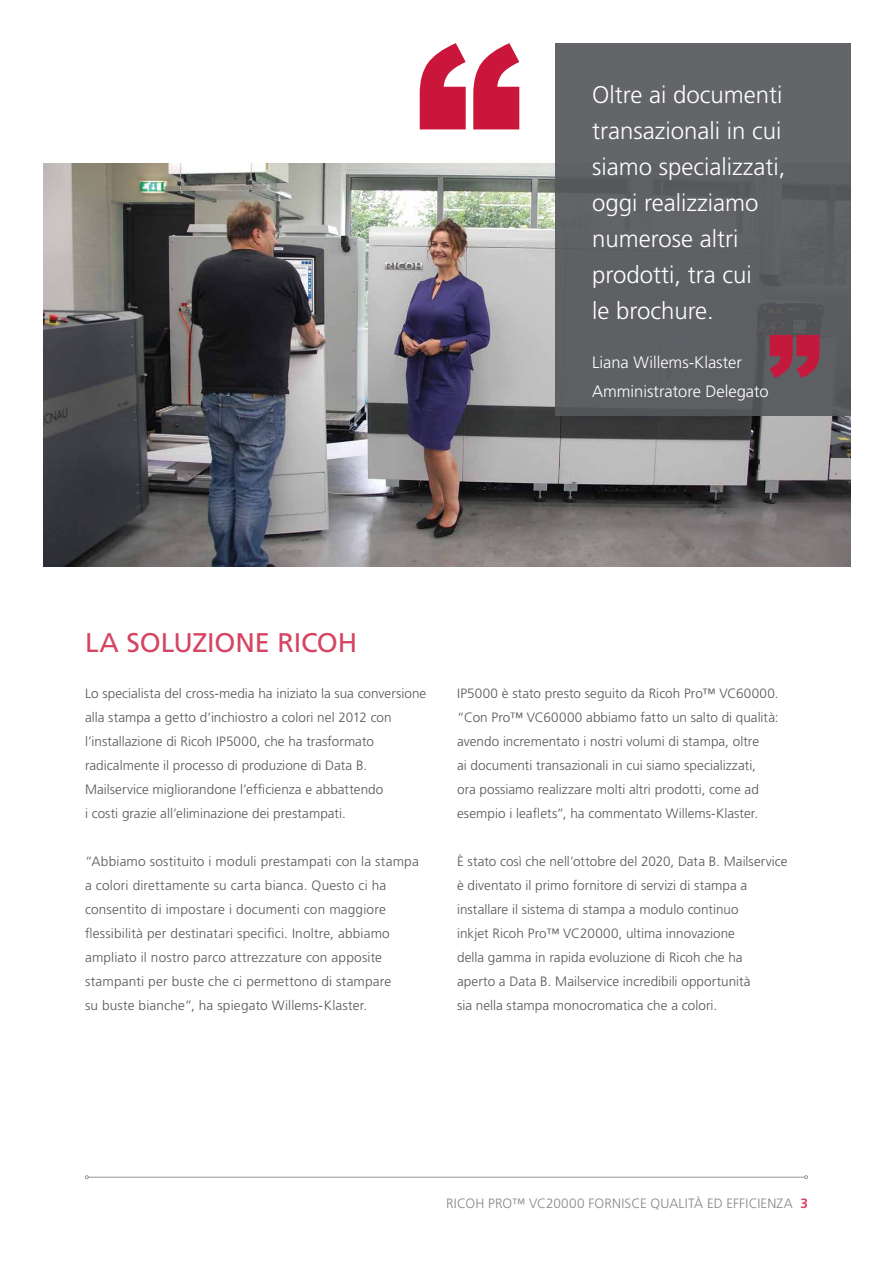
<style>
.page{position:relative;width:893px;height:1263px;background:#fff}
.page>*{position:absolute;margin:0;border:0;box-sizing:border-box;transform-origin:0 0}
.t1{font:27px "Frutiger LT Std";letter-spacing:-.005em;color:#d44562}
.t2{font:300 24px/36px "Frutiger LT Std";color:#fff}
.t3{font:300 16.5px/28.5px "Frutiger LT Std";color:#fff}
.t4{font:300 13.5px/24px "Frutiger LT Std";letter-spacing:.005em;color:#575756}
.t5{font:300 13.5px "Frutiger LT Std";letter-spacing:.015em;color:#878787}
.s1{font-weight:700;color:#d44562}
</style>
<div class="page">
<img style="left:44px;top:164px;width:806px;height:403px">
<div style="left:555px;top:43px;width:295px;height:373px;background:#636569"></div>
<svg style="left:420px;top:43px;width:99px;height:86px"></svg>
<svg style="left:770px;top:335px;width:49px;height:43px"></svg>
<hr style="left:88px;top:1177px;width:716px;height:1px;background:#878787">
<svg style="left:85px;top:1175px;width:4px;height:4px"></svg>
<svg style="left:804px;top:1175px;width:4px;height:4px"></svg>
<h2 class="t2" style="left:592px;top:77px;width:195px">Oltre ai documenti transazionali in cui siamo specializzati, oggi realizziamo numerose altri prodotti, tra cui<br>le brochure.</h2>
<p class="t3" style="left:592px;top:348px;width:178px">Liana Willems-Klaster<br>Amministratore Delegato</p>
<h1 class="t1" style="left:85px;top:626px;width:274px">LA SOLUZIONE RICOH</h1>
<p class="t4" style="left:85px;top:681px;width:343px">Lo specialista del cross-media ha iniziato la sua conversione alla stampa a getto d’inchiostro a colori nel 2012 con l’installazione di Ricoh IP5000, che ha trasformato radicalmente il processo di produzione di Data B.<br>Mailservice migliorandone l’efficienza e abbattendo<br>i costi grazie all’eliminazione dei prestampati.</p>
<p class="t4" style="left:85px;top:849px;width:335px">“Abbiamo sostituito i moduli prestampati con la stampa a colori direttamente su carta bianca. Questo ci ha consentito di impostare i documenti con maggiore flessibilità per destinatari specifici. Inoltre, abbiamo ampliato il nostro parco attrezzature con apposite stampanti per buste che ci permettono di stampare<br>su buste bianche”, ha spiegato Willems-Klaster.</p>
<p class="t4" style="left:457px;top:681px;width:323px">IP5000 è stato presto seguito da Ricoh Pro™ VC60000. “Con Pro™ VC60000 abbiamo fatto un salto di qualità: avendo incrementato i nostri volumi di stampa, oltre<br>ai documenti transazionali in cui siamo specializzati,<br>ora possiamo realizzare molti altri prodotti, come ad esempio i leaflets”, ha commentato Willems-Klaster.</p>
<p class="t4" style="left:457px;top:849px;width:332px">È stato così che nell’ottobre del 2020, Data B. Mailservice è diventato il primo fornitore di servizi di stampa a installare il sistema di stampa a modulo continuo<br>inkjet Ricoh Pro™ VC20000, ultima innovazione<br>della gamma in rapida evoluzione di Ricoh che ha<br>aperto a Data B. Mailservice incredibili opportunità<br>sia nella stampa monocromatica che a colori.</p>
<p class="t5" style="left:446px;top:1195px;width:363px">RICOH PRO™ VC20000 FORNISCE QUALITÀ ED EFFICIENZA <span class="s1">3</span></p>
</div>
